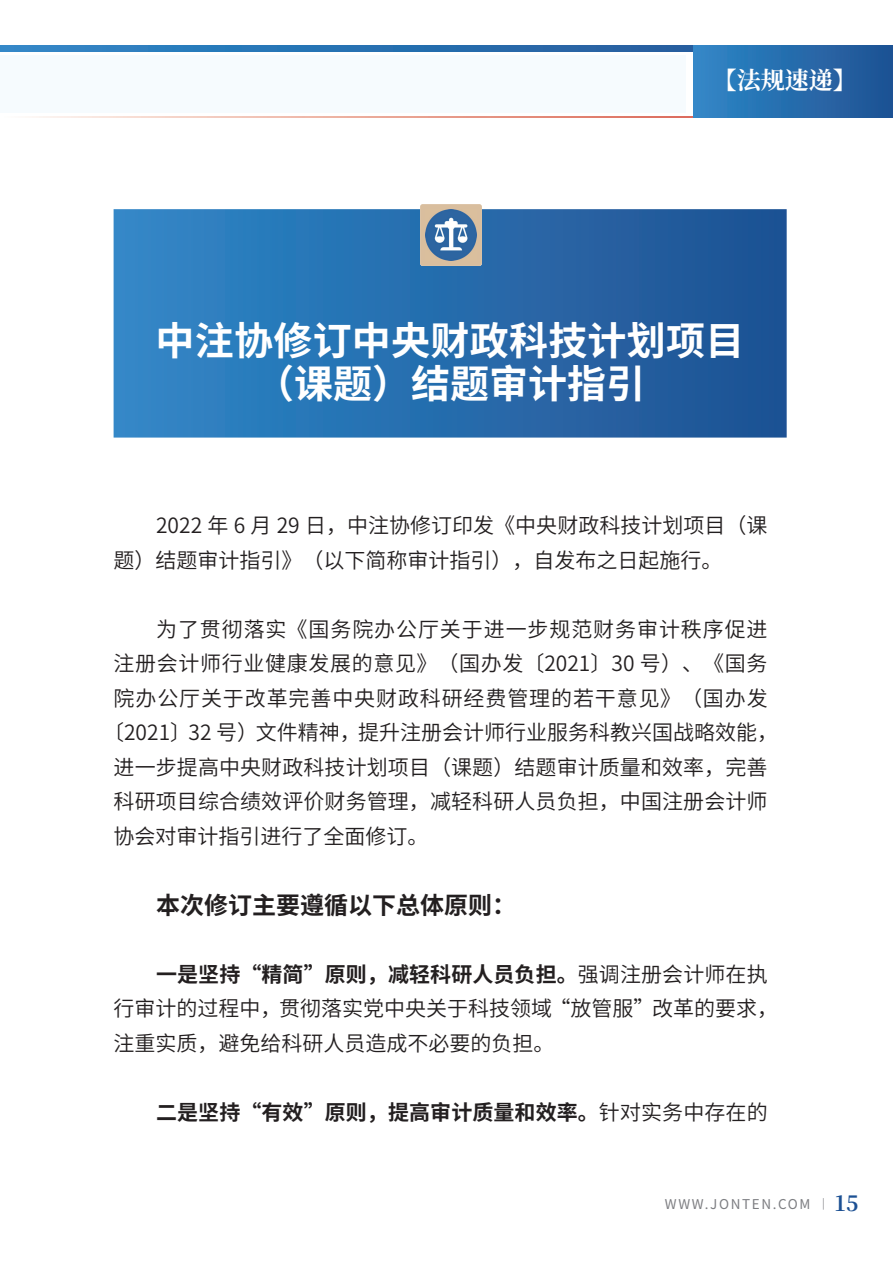
<style>
.page{position:relative;width:893px;height:1263px;background:#fff}
.page>*{position:absolute;margin:0;border:0;box-sizing:border-box;transform-origin:0 0}
.t1{font:700 39px/42.5px "Source Han Sans SC";letter-spacing:.005em;color:#fff;text-align:center}
.t2{font:700 24px "Source Han Sans SC";color:#231f20}
.t3{font:700 24px "Source Han Serif SC";color:#fff}
.t4{font:21px/34.5px "Source Han Sans SC";color:#231f20}
.t5{font:21px "Source Han Sans SC";letter-spacing:.03em;color:#231f20}
.t6{font:21px "Source Han Sans SC";letter-spacing:.04em;color:#231f20}
.t7{font:700 21px "Source Han Sans SC";letter-spacing:.005em;color:#231f20}
.t8{font:21px "Source Han Sans SC";letter-spacing:.045em;color:#231f20}
.t9{font:13.5px "Source Han Sans SC";letter-spacing:.12em;color:#7d7e82}
.s1{font-weight:700}
.s2{font-weight:400}
.s3{font-family:"Source Han Serif SC";font-weight:700;font-size:21px;color:#1c5093}
</style>
<div class="page">
<div style="left:0;top:56px;width:685px;height:57px;background:#f6fbfe"></div>
<svg style="left:32px;top:117px;width:661px;height:1px"></svg>
<svg style="left:0;top:46px;width:693px;height:5px;background:#2972b2"></svg>
<div style="left:693px;top:46px;width:200px;height:72px;background:linear-gradient(to right,#3088c7,#1e5293)"></div>
<svg style="left:114px;top:209px;width:673px;height:229px;background:#276cad"></svg>
<div style="left:420px;top:204px;width:62px;height:62px;background:#d9be9e;border-radius:3px"></div>
<img style="left:426px;top:210px;width:50px;height:50px">
<p class="t3" style="left:713px;top:67px;width:145px">【法规速递】</p>
<h1 class="t1" style="left:156px;top:320px;width:590px">中注协修订中央财政科技计划项目（课题）结题审计指引</h1>
<p class="t4" style="left:114px;top:509px;width:655px;text-indent:43px">2022 年 6 月 29 日，中注协修订印发《中央财政科技计划项目（课题）结题审计指引》（以下简称审计指引），自发布之日起施行。</p>
<p class="t8" style="left:156px;top:617px;width:613px">为了贯彻落实《国务院办公厅关于进一步规范财务审计秩序促进</p>
<p class="t5" style="left:114px;top:652px;width:655px">注册会计师行业健康发展的意见》（国办发〔2021〕30 号）、《国务</p>
<p class="t6" style="left:114px;top:686px;width:656px">院办公厅关于改革完善中央财政科研经费管理的若干意见》（国办发</p>
<p class="t4" style="left:103px;top:716px;width:677px">〔2021〕32 号）文件精神，提升注册会计师行业服务科教兴国战略效能，</p>
<p class="t4" style="left:114px;top:750px;width:655px">进一步提高中央财政科技计划项目（课题）结题审计质量和效率，完善</p>
<p class="t4" style="left:114px;top:785px;width:655px">科研项目综合绩效评价财务管理，减轻科研人员负担，中国注册会计师</p>
<p class="t4" style="left:114px;top:819px;width:317px">协会对审计指引进行了全面修订。</p>
<p class="t2" style="left:156px;top:891px;width:361px">本次修订主要遵循以下总体原则：</p>
<p class="t4" style="left:114px;top:957px;width:666px;text-indent:43px"><span class="s1">一是坚持“精简”原则，减轻科研人员负担。</span>强调注册会计师在执行审计的过程中，贯彻落实党中央关于科技领域“放管服”改革的要求，注重实质，避免给科研人员造成不必要的负担。</p>
<p class="t7" style="left:156px;top:1100px;width:613px">二是坚持“有效”原则，提高审计质量和效率。<span class="s2">针对实务中存在的</span></p>
<p class="t9" style="left:665px;top:1196px;width:195px">WWW.JONTEN.COM ︱ <span class="s3">15</span></p>
</div>
